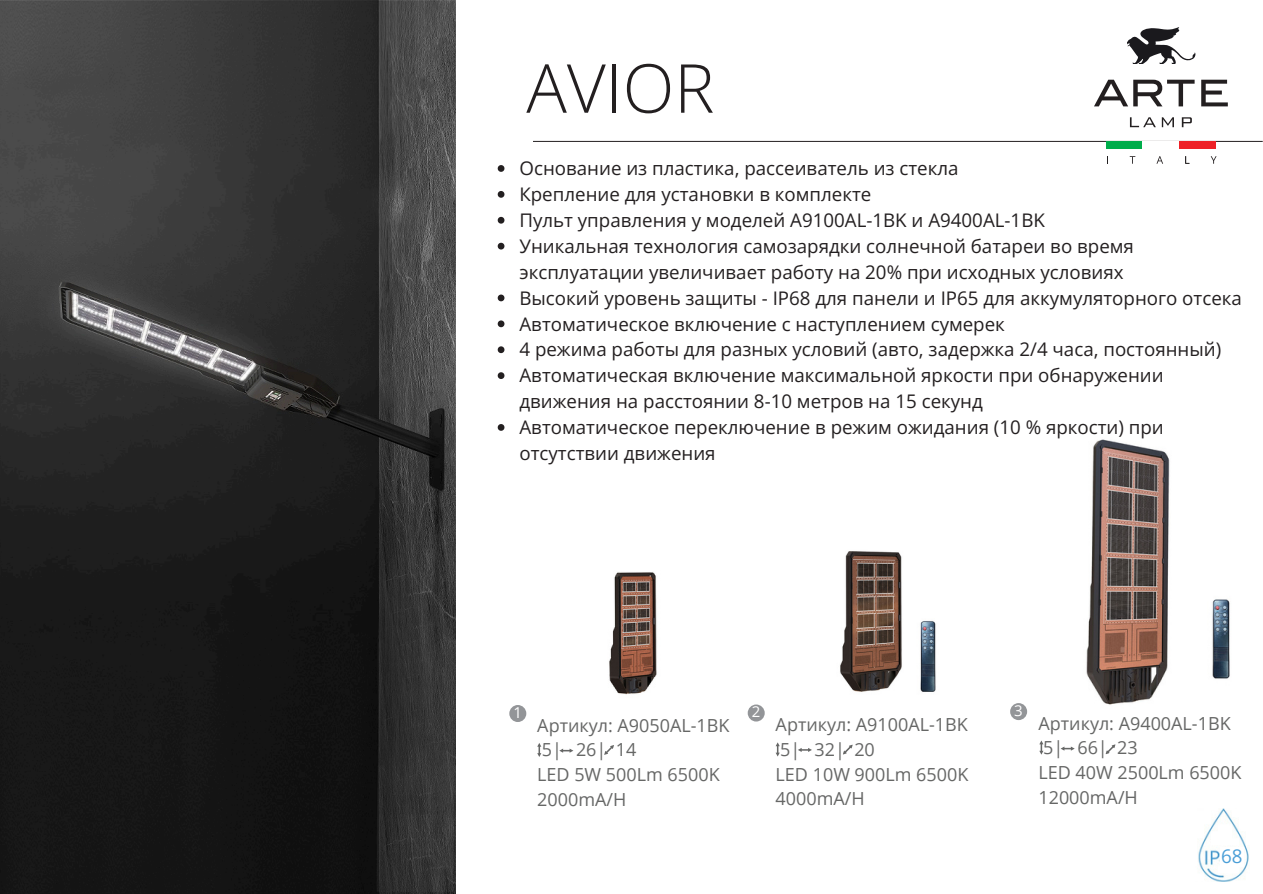
<style>
.page{position:relative;width:1263px;height:894px;background:#fff}
.page>*{position:absolute;margin:0;border:0;box-sizing:border-box;transform-origin:0 0}
.t1{font:300 67.5px "Open Sans";color:#231f20}
.t2{font:18.75px/25.8px "Open Sans";color:#231f20}
.t3{font:18.75px "Open Sans";color:#4a9ed7}
.t4{font:18px/24.8px "Open Sans";color:#666766}
.t5{font:15px "Open Sans";color:#fff}
</style>
<div class="page">
<svg style="left:1127px;top:27px;width:68px;height:37px"></svg>
<hr style="left:533px;top:141px;width:730px;height:1px;background:#231f20">
<div style="left:1106px;top:141px;width:36px;height:7px;background:#00ad4b"></div>
<div style="left:1142px;top:141px;width:37px;height:7px;background:#fff"></div>
<div style="left:1179px;top:141px;width:37px;height:7px;background:#ee2127"></div>
<svg style="left:1130px;top:156px;width:5px;height:8px"></svg>
<svg style="left:1156px;top:156px;width:7px;height:8px"></svg>
<svg style="left:1185px;top:156px;width:4px;height:8px"></svg>
<svg style="left:1211px;top:156px;width:5px;height:8px"></svg>
<svg style="left:1094px;top:80px;width:100px;height:26px"></svg>
<svg style="left:1201px;top:80px;width:27px;height:26px"></svg>
<svg style="left:1130px;top:117px;width:26px;height:10px"></svg>
<svg style="left:1162px;top:117px;width:12px;height:10px"></svg>
<svg style="left:1182px;top:117px;width:10px;height:10px"></svg>
<img style="left:1198px;top:808px;width:51px;height:73px">
<div style="left:1220px;top:847px;width:23px;height:19px;background:#fff"></div>
<div style="left:748px;top:704px;width:17px;height:17px;background:#939598;border-radius:50%"></div>
<img style="left:1010px;top:439px;width:220px;height:270px">
<div style="left:1010px;top:703px;width:17px;height:17px;background:#939598;border-radius:50%"></div>
<svg style="left:1039px;top:740px;width:4px;height:14px"></svg>
<svg style="left:776px;top:742px;width:4px;height:14px"></svg>
<svg style="left:1105px;top:744px;width:11px;height:10px"></svg>
<svg style="left:1060px;top:746px;width:15px;height:4px"></svg>
<div style="left:509px;top:704px;width:17px;height:17px;background:#939598;border-radius:50%"></div>
<img style="left:609px;top:572px;width:48px;height:123px">
<svg style="left:537px;top:743px;width:4px;height:13px"></svg>
<svg style="left:843px;top:744px;width:10px;height:11px"></svg>
<svg style="left:798px;top:748px;width:14px;height:3px"></svg>
<svg style="left:604px;top:745px;width:10px;height:10px"></svg>
<svg style="left:559px;top:748px;width:14px;height:4px"></svg>
<img style="left:840px;top:551px;width:96px;height:141px">
<svg style="left:498px;top:165px;width:6px;height:7px"></svg>
<svg style="left:498px;top:191px;width:6px;height:7px"></svg>
<svg style="left:498px;top:217px;width:6px;height:6px"></svg>
<svg style="left:498px;top:243px;width:6px;height:6px"></svg>
<svg style="left:498px;top:294px;width:6px;height:7px"></svg>
<svg style="left:498px;top:320px;width:6px;height:7px"></svg>
<svg style="left:498px;top:346px;width:6px;height:7px"></svg>
<svg style="left:498px;top:372px;width:6px;height:7px"></svg>
<svg style="left:498px;top:424px;width:6px;height:6px"></svg>
<img style="left:0;top:0;width:456px;height:893px">
<p class="t1" style="left:526px;top:41px;width:190px">AVIOR</p>
<p class="t2" style="left:519px;top:155px;width:441px">Основание из пластика, рассеиватель из стекла</p>
<p class="t2" style="left:519px;top:181px;width:353px">Крепление для установки в комплекте</p>
<p class="t2" style="left:519px;top:207px;width:527px">Пульт управления у моделей A9100AL-1BK и A9400AL-1BK</p>
<p class="t2" style="left:519px;top:233px;width:616px">Уникальная технология самозарядки солнечной батареи во время эксплуатации увеличивает работу на 20% при исходных условиях</p>
<p class="t2" style="left:519px;top:284px;width:724px">Высокий уровень защиты - IP68 для панели и IP65 для аккумуляторного отсека</p>
<p class="t2" style="left:519px;top:310px;width:487px">Автоматическое включение с наступлением сумерек</p>
<p class="t2" style="left:519px;top:336px;width:703px">4 режима работы для разных условий (авто, задержка 2/4 часа, постоянный)</p>
<p class="t2" style="left:519px;top:362px;width:646px">Автоматическая включение максимальной яркости при обнаружении движения на расстоянии 8-10 метров на 15 секунд</p>
<p class="t2" style="left:519px;top:414px;width:646px">Автоматическое переключение в режим ожидания (10 % яркости) при отсутствии движения</p>
<p class="t5" style="left:513px;top:701px;width:10px">1</p>
<p class="t5" style="left:1014px;top:699px;width:10px">3</p>
<p class="t4" style="left:537px;top:712px;width:194px">Артикул: A9050AL-1BK<br>5| 26| 14<br>LED 5W 500Lm 6500K<br>2000mA/H</p>
<p class="t5" style="left:752px;top:701px;width:10px">2</p>
<p class="t4" style="left:776px;top:711px;width:194px">Артикул: A9100AL-1BK</p>
<p class="t4" style="left:780px;top:736px;width:96px">5| 32| 20</p>
<p class="t4" style="left:776px;top:761px;width:194px">LED 10W 900Lm 6500K</p>
<p class="t4" style="left:776px;top:785px;width:91px">4000mA/H</p>
<p class="t4" style="left:1038px;top:710px;width:194px">Артикул: A9400AL-1BK</p>
<p class="t4" style="left:1043px;top:734px;width:96px">5| 66| 23</p>
<p class="t4" style="left:1038px;top:759px;width:205px">LED 40W 2500Lm 6500K</p>
<p class="t4" style="left:1038px;top:784px;width:101px">12000mA/H</p>
<p class="t3" style="left:1221px;top:842px;width:23px">68</p>
</div>
